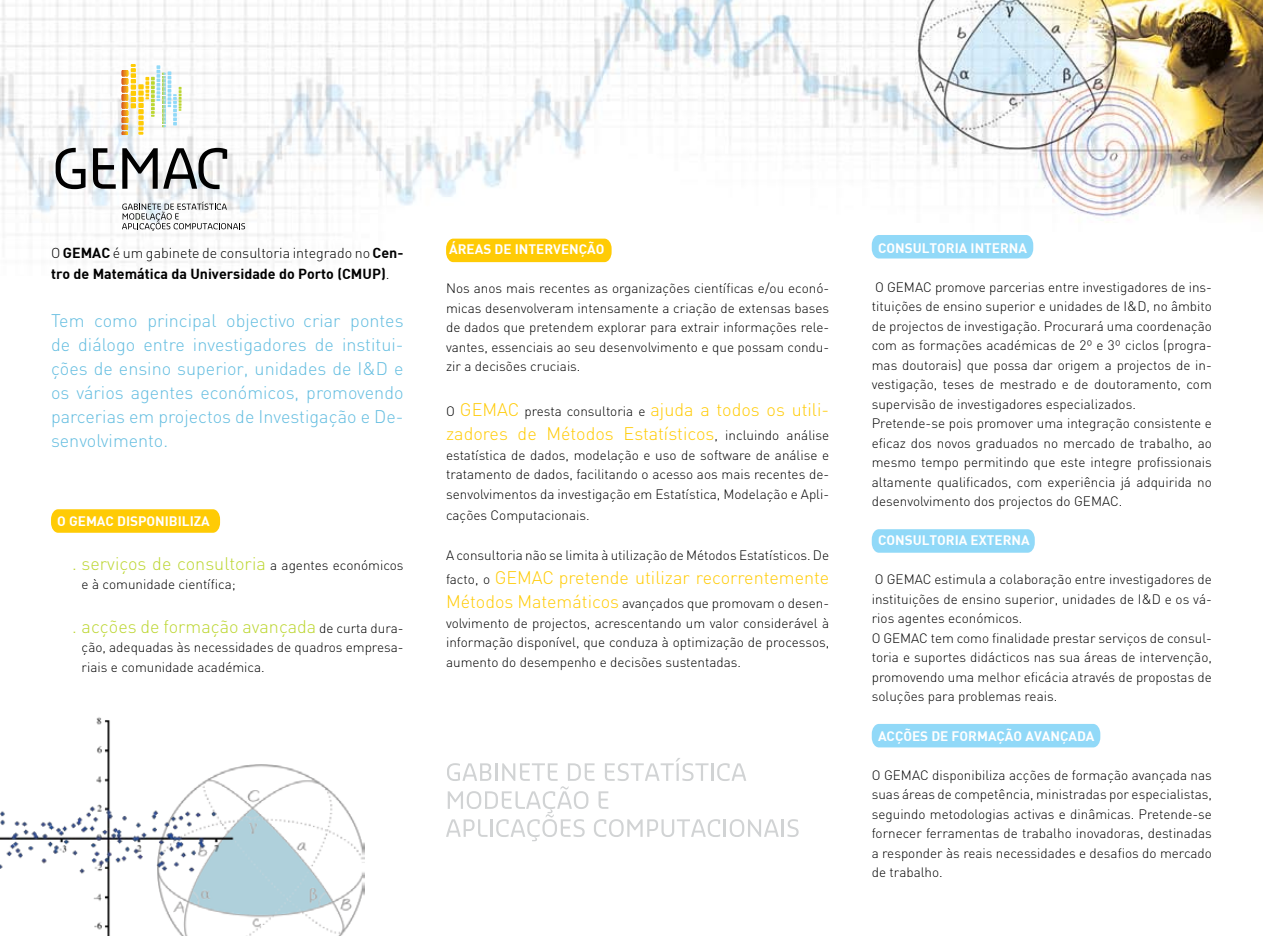
<style>
.page{position:relative;width:1263px;height:936px;background:#fff}
.page>*{position:absolute;margin:0;border:0;box-sizing:border-box;transform-origin:0 0}
.t1{font:300 18px/24px "DIN";color:#63bde0;text-align:justify}
.t2{font:300 18px/24px "DIN";color:#ffcb05}
.t3{font:300 18px "DIN";color:#bcd631}
.t4{font:300 14.25px "DIN";color:#000}
.t5{font:14.25px "DIN Bold";color:#000}
.t6{font:300 13.5px/19.5px "DIN";color:#000;text-align:justify}
.t7{font:13.5px "DIN Bold";color:#fff}
.s1{font-family:"DIN Bold";font-weight:400}
.s2{font-family:"DIN";font-weight:300}
.s3{font-size:13.5px;color:#000}
.s4{font-size:18px;color:#ffcb05}
.s5{font-family:"DIN Bold";font-weight:400;color:#fff}
</style>
<div class="page">
<div style="left:872px;top:724px;width:228px;height:23px;background:#91d9f8"></div>
<div style="left:872px;top:529px;width:163px;height:23px;background:#91d9f8"></div>
<img style="left:0;top:0;width:1263px;height:275px">
<div style="left:446px;top:238px;width:166px;height:24px;background:#ffcb05"></div>
<div style="left:872px;top:235px;width:161px;height:23px;background:#91d9f8"></div>
<div style="left:51px;top:509px;width:169px;height:23px;background:#ffcb05"></div>
<svg style="left:121px;top:64px;width:61px;height:71px"></svg>
<svg style="left:93px;top:148px;width:23px;height:41px"></svg>
<svg style="left:56px;top:148px;width:30px;height:41px"></svg>
<svg style="left:122px;top:148px;width:105px;height:41px"></svg>
<svg style="left:122px;top:202px;width:123px;height:29px"></svg>
<img style="left:251px;top:764px;width:113px;height:171px">
<img style="left:0;top:717px;width:251px;height:218px">
<svg style="left:446px;top:758px;width:353px;height:83px"></svg>
<p class="t4" style="left:51px;top:243px;width:354px">O <span class="s1">GEMAC</span> é um gabinete de consultoria integrado no <span class="s1">Cen-</span></p>
<p class="t5" style="left:51px;top:264px;width:340px">tro de Matemática da Universidade do Porto (CMUP)<span class="s2">.</span></p>
<h1 class="t1" style="left:51px;top:308px;width:354px">Tem como principal objectivo criar pontes de diálogo entre investigadores de institui&shy;ções de ensino superior, unidades de I&amp;D e os vários agentes económicos, promovendo parcerias em projectos de Investigação e De&shy;senvolvimento.</h1>
<p class="t7" style="left:57px;top:512px;width:154px">O GEMAC DISPONIBILIZA</p>
<h1 class="t3" style="left:72px;top:552px;width:333px">. serviços de consultoria <span class="s3">a agentes económicos</span></h1>
<p class="t6" style="left:82px;top:574px;width:156px">e à comunidade científica;</p>
<h1 class="t3" style="left:72px;top:615px;width:333px">. acções de formação avançada <span class="s3">de curta dura-</span></h1>
<p class="t6" style="left:82px;top:637px;width:323px">ção, adequadas às necessidades de quadros empresa&shy;riais e comunidade académica.</p>
<p class="t7" style="left:449px;top:240px;width:157px">ÁREAS DE INTERVENÇÃO</p>
<p class="t6" style="left:446px;top:278px;width:385px">Nos anos mais recentes as organizações científicas e/ou econó&shy;micas desenvolveram intensamente a criação de extensas bases de dados que pretendem explorar para extrair informações rele&shy;vantes, essenciais ao seu desenvolvimento e que possam condu&shy;zir a decisões cruciais.</p>
<h1 class="t2" style="left:446px;top:397px;width:385px"><span class="s3">O</span> GEMAC <span class="s3">presta consultoria e</span> ajuda a todos os utili&shy;zadores de Métodos Estatísticos<span class="s3">, incluindo análise</span></h1>
<p class="t6" style="left:446px;top:445px;width:385px">estatística de dados, modelação e uso de software de análise e tratamento de dados, facilitando o acesso aos mais recentes de&shy;senvolvimentos da investigação em Estatística, Modelação e Apli-</p>
<p class="t6" style="left:446px;top:505px;width:145px">cações Computacionais.</p>
<p class="t6" style="left:446px;top:545px;width:385px">A consultoria não se limita à utilização de Métodos Estatísticos. De</p>
<h1 class="t2" style="left:446px;top:565px;width:385px"><span class="s3">facto, o</span> GEMAC pretende utilizar recorrentemente</h1>
<p class="t6" style="left:446px;top:593px;width:385px"><span class="s4">Métodos Matemáticos</span> avançados que promovam o desen&shy;volvimento de projectos, acrescentando um valor considerável à informação disponível, que conduza à optimização de processos, aumento do desempenho e decisões sustentadas.</p>
<p class="t7" style="left:878px;top:239px;width:151px">CONSULTORIA INTERNA</p>
<p class="t6" style="left:872px;top:277px;width:342px;text-align:left">O GEMAC promove parcerias entre investigadores de ins&shy;tituições de ensino superior e unidades de I&amp;D, no âmbito de projectos de investigação. Procurará uma coordenação com as formações académicas de 2º e 3º ciclos (progra&shy;mas doutorais) que possa dar origem a projectos de in&shy;vestigação, teses de mestrado e de doutoramento, com supervisão de investigadores especializados.<br>Pretende-se pois promover uma integração consistente e eficaz dos novos graduados no mercado de trabalho, ao mesmo tempo permitindo que este integre profissionais altamente qualificados, com experiência já adquirida no desenvolvimento dos projectos do GEMAC.</p>
<p class="t7" style="left:878px;top:531px;width:153px">CONSULTORIA EXTERNA</p>
<p class="t6" style="left:872px;top:569px;width:342px;text-align:left">O GEMAC estimula a colaboração entre investigadores de instituições de ensino superior, unidades de I&amp;D e os vá&shy;rios agentes económicos.<br>O GEMAC tem como finalidade prestar serviços de consul&shy;toria e suportes didácticos nas sua áreas de intervenção, promovendo uma melhor eficácia através de propostas de soluções para problemas reais.</p>
<p class="t7" style="left:878px;top:726px;width:218px">ACÇÕES DE FORMAÇÃO AVANÇADA</p>
<p class="t6" style="left:872px;top:764px;width:342px">O GEMAC disponibiliza acções de formação avançada nas suas áreas de competência, ministradas por especialistas, seguindo metodologias activas e dinâmicas. Pretende-se fornecer ferramentas de trabalho inovadoras, destinadas a responder às reais necessidades e desafios do mercado de trabalho. <span class="s5">OBJECTIVOS</span></p>
</div>
